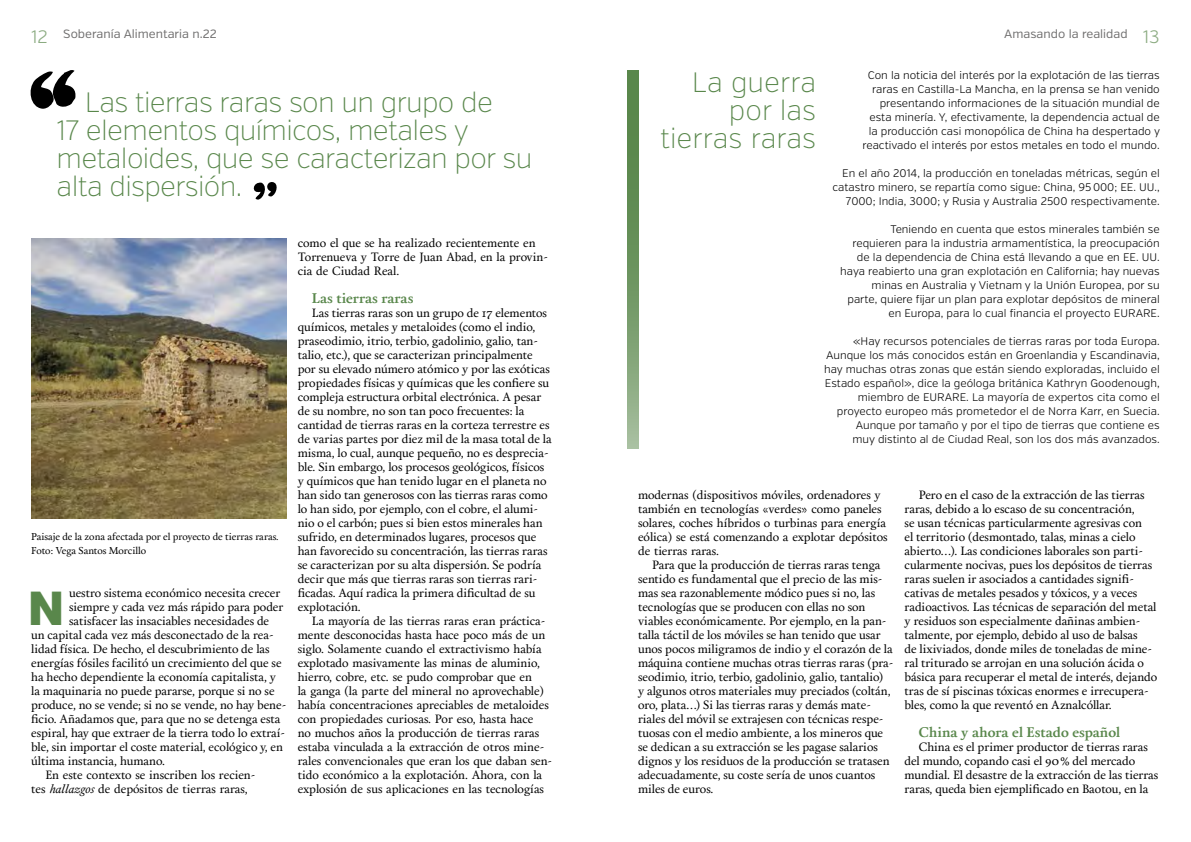
<style>
.page{position:relative;width:1191px;height:842px;background:#fff}
.page>*{position:absolute;margin:0;border:0;box-sizing:border-box;transform-origin:0 0}
.t1{font:900 47.7px "Verb";color:#59874b}
.t2{font:200 28px/28px "Verb";letter-spacing:-.025em;color:#59874b}
.t3{font:200 28px/28px "Verb";color:#59874b;text-align:right}
.t4{font:300 18px "Verb";color:#8bab81}
.t5{font:700 14px "Calendas Plus";color:#59874b}
.t6{font:12px/14px "Calendas Plus";color:#000}
.t7{font:12px "Verb";color:#706f6f}
.t8{font:300 11px/14px "Verb";color:#000;text-align:right}
.t9{font:10px/14px "Calendas Plus";letter-spacing:-.015em;color:#000}
.s1{font-weight:300;font-size:18px;color:#8bab81}
.s2{font-style:italic}
</style>
<div class="page">
<svg style="left:30px;top:70px;width:46px;height:39px"></svg>
<svg style="left:253px;top:182px;width:24px;height:18px"></svg>
<img style="left:31px;top:238px;width:255px;height:280px">
<svg style="left:627px;top:70px;width:11px;height:378px;background:#719865"></svg>
<h3 class="t4" style="left:31px;top:26px;width:18px">12</h3>
<p class="t7" style="left:1004px;top:27px;width:157px">Amasando la realidad <span class="s1">13</span></p>
<p class="t7" style="left:63px;top:27px;width:155px">Soberanía Alimentaria n.22</p>
<h2 class="t2" style="left:57px;top:88px;width:477px;text-indent:28px">Las tierras raras son un grupo de<br>17 elementos químicos, metales y metaloides, que se caracterizan por su alta dispersión.</h2>
<p class="t9" style="left:31px;top:529px;width:249px">Paisaje de la zona afectada por el proyecto de tierras raras.<br>Foto: Vega Santos Morcillo</p>
<h1 class="t1" style="left:28px;top:579px;width:37px">N</h1>
<p class="t6" style="left:69px;top:585px;width:213px">uestro sistema económico necesita crecer</p>
<p class="t6" style="left:69px;top:599px;width:216px">siempre y cada vez más rápido para poder</p>
<p class="t6" style="left:69px;top:613px;width:202px">satisfacer las insaciables necesidades de</p>
<p class="t6" style="left:31px;top:627px;width:244px">un capital cada vez más desconectado de la rea-</p>
<p class="t6" style="left:31px;top:641px;width:240px">lidad física. De hecho, el descubrimiento de las</p>
<p class="t6" style="left:31px;top:655px;width:252px">energías fósiles facilitó un crecimiento del que se</p>
<p class="t6" style="left:31px;top:669px;width:246px">ha hecho dependiente la economía capitalista, y</p>
<p class="t6" style="left:31px;top:683px;width:245px">la maquinaria no puede pararse, porque si no se</p>
<p class="t6" style="left:31px;top:697px;width:256px">produce, no se vende; si no se vende, no hay bene-</p>
<p class="t6" style="left:31px;top:711px;width:251px">ficio. Añadamos que, para que no se detenga esta</p>
<p class="t6" style="left:31px;top:725px;width:255px">espiral, hay que extraer de la tierra todo lo extraí-</p>
<p class="t6" style="left:31px;top:739px;width:253px">ble, sin importar el coste material, ecológico y, en</p>
<p class="t6" style="left:31px;top:753px;width:135px">última instancia, humano.</p>
<p class="t6" style="left:45px;top:767px;width:211px">En este contexto se inscriben los recien-</p>
<p class="t6" style="left:31px;top:781px;width:218px">tes <span class="s2">hallazgos</span> de depósitos de tierras raras,</p>
<p class="t6" style="left:298px;top:235px;width:251px">como el que se ha realizado recientemente en<br>Torrenueva y Torre de Juan Abad, en la provin&shy;cia de Ciudad Real.</p>
<p class="t5" style="left:312px;top:288px;width:103px">Las tierras raras</p>
<p class="t6" style="left:298px;top:305px;width:255px;text-indent:14px">Las tierras raras son un grupo de 17 elementos químicos, metales y metaloides (como el indio, praseodimio, itrio, terbio, gadolinio, galio, tan&shy;talio, etc.), que se caracterizan principalmente por su elevado número atómico y por las exóticas propiedades físicas y químicas que les confiere su compleja estructura orbital electrónica. A pesar de su nombre, no son tan poco frecuentes: la cantidad de tierras raras en la corteza terrestre es de varias partes por diez mil de la masa total de la misma, lo cual, aunque pequeño, no es desprecia&shy;ble. Sin embargo, los procesos geológicos, físicos y químicos que han tenido lugar en el planeta no han sido tan generosos con las tierras raras como lo han sido, por ejemplo, con el cobre, el alumi&shy;nio o el carbón; pues si bien estos minerales han sufrido, en determinados lugares, procesos que han favorecido su concentración, las tierras raras se caracterizan por su alta dispersión. Se podría decir que más que tierras raras son tierras rari&shy;ficadas. Aquí radica la primera dificultad de su explotación.</p>
<p class="t6" style="left:298px;top:613px;width:256px;text-indent:14px">La mayoría de las tierras raras eran práctica&shy;mente desconocidas hasta hace poco más de un siglo. Solamente cuando el extractivismo había explotado masivamente las minas de aluminio, hierro, cobre, etc. se pudo comprobar que en<br>la ganga (la parte del mineral no aprovechable) había concentraciones apreciables de metaloides con propiedades curiosas. Por eso, hasta hace<br>no muchos años la producción de tierras raras estaba vinculada a la extracción de otros mine&shy;rales convencionales que eran los que daban sen&shy;tido económico a la explotación. Ahora, con la explosión de sus aplicaciones en las tecnologías</p>
<h2 class="t3" style="left:660px;top:69px;width:157px">La guerra por las tierras raras</h2>
<p class="t8" style="left:862px;top:68px;width:299px">Con la noticia del interés por la explotación de las tierras raras en Castilla-La Mancha, en la prensa se han venido presentando informaciones de la situación mundial de esta minería. Y, efectivamente, la dependencia actual de la producción casi monopólica de China ha despertado y reactivado el interés por estos metales en todo el mundo.</p>
<p class="t8" style="left:832px;top:166px;width:329px">En el año 2014, la producción en toneladas métricas, según el catastro minero, se repartía como sigue: China, 95000; EE. UU.,<br>7000; India, 3000; y Rusia y Australia 2500 respectivamente.</p>
<p class="t8" style="left:840px;top:222px;width:321px">Teniendo en cuenta que estos minerales también se requieren para la industria armamentística, la preocupación de la dependencia de China está llevando a que en EE. UU. haya reabierto una gran explotación en California; hay nuevas minas en Australia y Vietnam y la Unión Europea, por su parte, quiere fijar un plan para explotar depósitos de mineral en Europa, para lo cual financia el proyecto EURARE.</p>
<p class="t8" style="left:824px;top:334px;width:337px">«Hay recursos potenciales de tierras raras por toda Europa.<br>Aunque los más conocidos están en Groenlandia y Escandinavia, hay muchas otras zonas que están siendo exploradas, incluido el Estado español», dice la geóloga británica Kathryn Goodenough, miembro de EURARE. La mayoría de expertos cita como el proyecto europeo más prometedor el de Norra Karr, en Suecia.<br>Aunque por tamaño y por el tipo de tierras que contiene es<br>muy distinto al de Ciudad Real, son los dos más avanzados.</p>
<p class="t6" style="left:638px;top:487px;width:251px">modernas (dispositivos móviles, ordenadores y también en tecnologías «verdes» como paneles solares, coches híbridos o turbinas para energía eólica) se está comenzando a explotar depósitos de tierras raras.</p>
<p class="t6" style="left:638px;top:557px;width:257px;text-indent:14px">Para que la producción de tierras raras tenga sentido es fundamental que el precio de las mis&shy;mas sea razonablemente módico pues si no, las tecnologías que se producen con ellas no son viables económicamente. Por ejemplo, en la pan&shy;talla táctil de los móviles se han tenido que usar unos pocos miligramos de indio y el corazón de la máquina contiene muchas otras tierras raras (pra&shy;seodimio, itrio, terbio, gadolinio, galio, tantalio)<br>y algunos otros materiales muy preciados (coltán, oro, plata…) Si las tierras raras y demás mate&shy;riales del móvil se extrajesen con técnicas respe&shy;tuosas con el medio ambiente, a los mineros que se dedican a su extracción se les pagase salarios dignos y los residuos de la producción se tratasen adecuadamente, su coste sería de unos cuantos miles de euros.</p>
<p class="t6" style="left:904px;top:487px;width:254px;text-indent:14px">Pero en el caso de la extracción de las tierras raras, debido a lo escaso de su concentración,<br>se usan técnicas particularmente agresivas con<br>el territorio (desmontado, talas, minas a cielo abierto…). Las condiciones laborales son parti&shy;cularmente nocivas, pues los depósitos de tierras raras suelen ir asociados a cantidades signifi&shy;cativas de metales pesados y tóxicos, y a veces radioactivos. Las técnicas de separación del metal y residuos son especialmente dañinas ambien&shy;talmente, por ejemplo, debido al uso de balsas<br>de lixiviados, donde miles de toneladas de mine&shy;ral triturado se arrojan en una solución ácida o básica para recuperar el metal de interés, dejando tras de sí piscinas tóxicas enormes e irrecupera&shy;bles, como la que reventó en Aznalcóllar.</p>
<p class="t5" style="left:918px;top:722px;width:203px">China y ahora el Estado español</p>
<p class="t6" style="left:904px;top:739px;width:255px;text-indent:14px">China es el primer productor de tierras raras del mundo, copando casi el 90% del mercado mundial. El desastre de la extracción de las tierras raras, queda bien ejemplificado en Baotou, en la</p>
</div>
